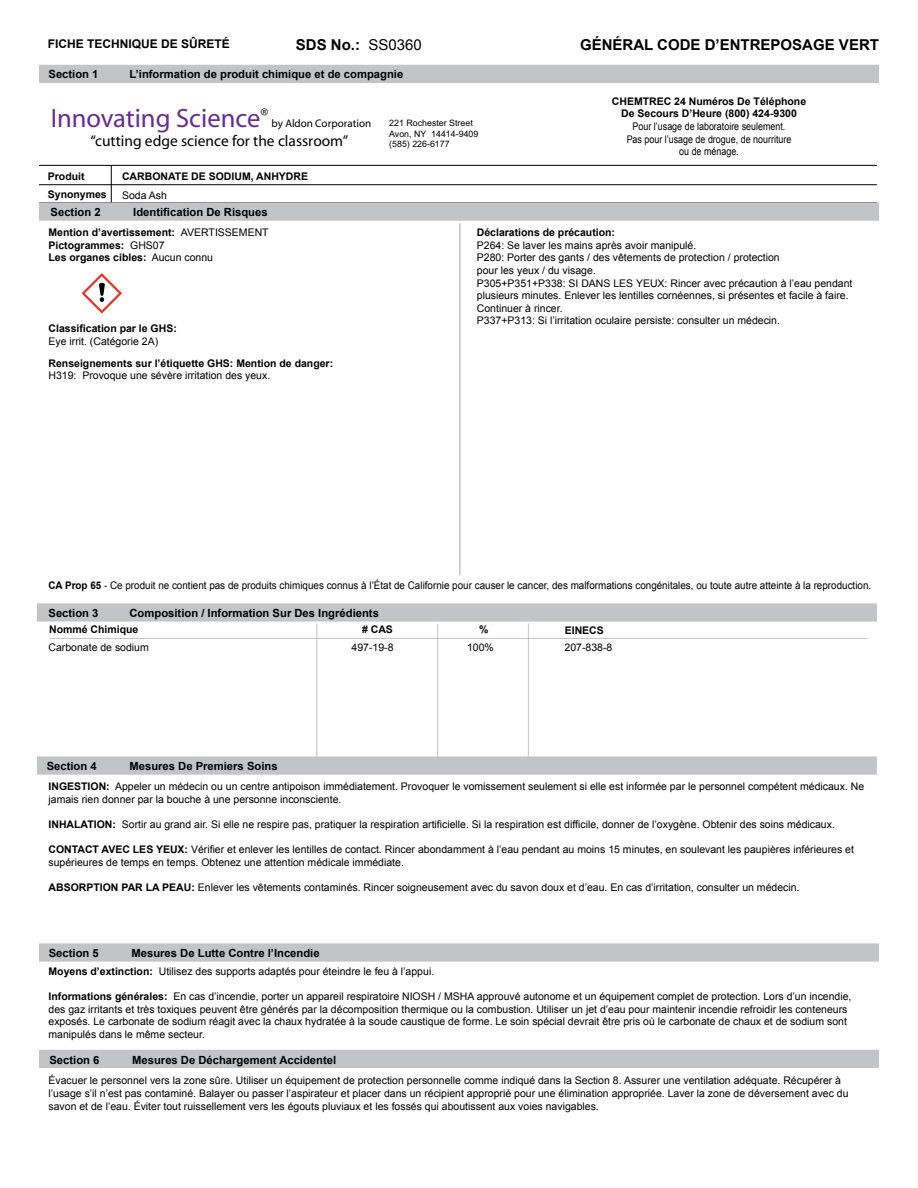
<style>
.page{position:relative;width:918px;height:1188px;background:#fff}
.page>*{position:absolute;margin:0;border:0;box-sizing:border-box;transform-origin:0 0}
.t1{font:26.55px "Myriad";color:#662d91}
.t2{font:15.45px "Myriad";color:#000}
.t3{font:700 15px "Arial";color:#000}
.t4{font:700 12px "Arial";color:#000}
.t5{font:700 11.25px "Arial";color:#000}
.t6{font:11.1px "Myriad";color:#000}
.t7{font:10.5px/12.6px "Arial";color:#000}
.t8{font:700 10.5px/12.6px "Arial";color:#000;text-align:center}
.t9{font:10.5px "Arial";color:#000;scale:.94 1}
.t10{font:10.5px/12.6px "Arial";color:#000;text-align:center;scale:.85 1}
.t11{font:8.85px/10.6px "Arial";color:#000}
.s1{font-weight:400}
.s2{font-weight:700}
</style>
<div class="page">
<hr style="left:111px;top:165px;width:1px;height:39px;background:#000">
<div style="left:39px;top:65px;width:840px;height:18px;background:#c2c4c6"></div>
<div style="left:37px;top:756px;width:840px;height:19px;background:#c2c4c6;border:2px solid #c2c4c6"></div>
<div style="left:39px;top:943px;width:840px;height:19px;background:#c2c4c6;border:2px solid #c2c4c6"></div>
<hr style="left:39px;top:184px;width:838px;height:1px;background:#000">
<div style="left:39px;top:1050px;width:840px;height:18px;background:#c2c4c6"></div>
<div style="left:37px;top:603px;width:840px;height:19px;background:#c2c4c6;border:2px solid #c2c4c6"></div>
<div style="left:39px;top:202px;width:840px;height:19px;background:#c2c4c6;border:2px solid #c2c4c6"></div>
<hr style="left:39px;top:165px;width:838px;height:1px;background:#000">
<hr style="left:437px;top:624px;width:1px;height:135px;background:#c2c4c6">
<hr style="left:49px;top:638px;width:819px;height:1px;background:#c2c4c6">
<hr style="left:316px;top:624px;width:1px;height:135px;background:#c2c4c6">
<hr style="left:528px;top:623px;width:1px;height:135px;background:#c2c4c6">
<hr style="left:459px;top:223px;width:2px;height:352px;background:#c2c4c6">
<svg style="left:82px;top:273px;width:40px;height:41px"></svg>
<p class="t4" style="left:48px;top:36px;width:184px">FICHE TECHNIQUE DE SÛRETÉ</p>
<p class="t5" style="left:49px;top:67px;width:52px">Section 1</p>
<p class="t5" style="left:130px;top:67px;width:275px">L’information de produit chimique et de compagnie</p>
<h3 class="t3" style="left:296px;top:35px;width:127px">SDS No.: <span class="s1">SS0360</span></h3>
<h1 class="t1" style="left:51px;top:105px;width:219px">Innovating Science<sup>®</sup></h1>
<p class="t6" style="left:272px;top:118px;width:101px">by Aldon Corporation</p>
<h2 class="t2" style="left:91px;top:133px;width:259px">“cutting edge science for the classroom”</h2>
<p class="t8" style="left:48px;top:170px;width:38px">Produit</p>
<p class="t8" style="left:48px;top:188px;width:60px">Synonymes</p>
<p class="t8" style="left:122px;top:170px;width:188px">CARBONATE DE SODIUM, ANHYDRE</p>
<p class="t7" style="left:122px;top:189px;width:46px">Soda Ash</p>
<p class="t5" style="left:51px;top:204px;width:52px">Section 2</p>
<p class="t5" style="left:133px;top:204px;width:136px">Identification De Risques</p>
<p class="t11" style="left:389px;top:118px;width:91px">221 Rochester Street<br>Avon, NY 14414-9409 (585) 226-6177</p>
<h3 class="t3" style="left:580px;top:35px;width:300px">GÉNÉRAL CODE D’ENTREPOSAGE VERT</h3>
<p class="t8" style="left:612px;top:95px;width:196px">CHEMTREC 24 Numéros De Téléphone<br>De Secours D’Heure (800) 424-9300</p>
<p class="t10" style="left:627px;top:120px;width:195px">Pour l’usage de laboratoire seulement.<br>Pas pour l’usage de drogue, de nourriture ou de ménage.</p>
<p class="t8" style="left:49px;top:226px;width:222px;text-align:left">Mention d’avertissement: <span class="s1">AVERTISSEMENT<br></span>Pictogrammes: <span class="s1">GHS07<br></span>Les organes cibles: <span class="s1">Aucun connu</span></p>
<p class="t8" style="left:49px;top:323px;width:130px">Classification par le GHS:</p>
<p class="t7" style="left:49px;top:335px;width:111px">Eye irrit. (Catégorie 2A)</p>
<p class="t8" style="left:49px;top:357px;width:286px">Renseignements sur l’étiquette GHS: Mention de danger:</p>
<p class="t7" style="left:49px;top:369px;width:223px">H319: Provoque une sévère irritation des yeux.</p>
<p class="t8" style="left:477px;top:226px;width:140px">Déclarations de précaution:</p>
<p class="t7" style="left:477px;top:239px;width:377px">P264: Se laver les mains après avoir manipulé.<br>P280: Porter des gants / des vêtements de protection / protection<br>pour les yeux / du visage.<br>P305+P351+P338: SI DANS LES YEUX: Rincer avec précaution à l’eau pendant plusieurs minutes. Enlever les lentilles cornéennes, si présentes et facile à faire.<br>Continuer à rincer.<br>P337+P313: Si l’irritation oculaire persiste: consulter un médecin.</p>
<p class="t9" style="left:49px;top:579px;width:877px"><span class="s2">CA Prop 65</span> - Ce produit ne contient pas de produits chimiques connus à l’État de Californie pour causer le cancer, des malformations congénitales, ou toute autre atteinte à la reproduction.</p>
<p class="t5" style="left:49px;top:605px;width:52px">Section 3</p>
<p class="t5" style="left:130px;top:605px;width:251px">Composition / Information Sur Des Ingrédients</p>
<p class="t8" style="left:49px;top:623px;width:91px">Nommé Chimique</p>
<p class="t8" style="left:362px;top:623px;width:32px"># CAS</p>
<p class="t8" style="left:479px;top:623px;width:11px">%</p>
<p class="t8" style="left:565px;top:624px;width:41px">EINECS</p>
<p class="t7" style="left:49px;top:641px;width:102px">Carbonate de sodium</p>
<p class="t7" style="left:352px;top:641px;width:44px">497-19-8</p>
<p class="t7" style="left:467px;top:641px;width:28px">100%</p>
<p class="t7" style="left:565px;top:641px;width:49px">207-838-8</p>
<p class="t5" style="left:47px;top:759px;width:52px">Section 4</p>
<p class="t5" style="left:129px;top:759px;width:150px">Mesures De Premiers Soins</p>
<p class="t7" style="left:49px;top:780px;width:817px"><span class="s2">INGESTION:</span> Appeler un médecin ou un centre antipoison immédiatement. Provoquer le vomissement seulement si elle est informée par le personnel compétent médicaux. Ne jamais rien donner par la bouche à une personne inconsciente.</p>
<p class="t7" style="left:49px;top:818px;width:788px"><span class="s2">INHALATION:</span> Sortir au grand air. Si elle ne respire pas, pratiquer la respiration artificielle. Si la respiration est difficile, donner de l’oxygène. Obtenir des soins médicaux.</p>
<p class="t7" style="left:49px;top:843px;width:807px"><span class="s2">CONTACT AVEC LES YEUX:</span> Vérifier et enlever les lentilles de contact. Rincer abondamment à l’eau pendant au moins 15 minutes, en soulevant les paupières inférieures et supérieures de temps en temps. Obtenez une attention médicale immédiate.</p>
<p class="t7" style="left:49px;top:881px;width:753px"><span class="s2">ABSORPTION PAR LA PEAU:</span> Enlever les vêtements contaminés. Rincer soigneusement avec du savon doux et d’eau. En cas d’irritation, consulter un médecin.</p>
<p class="t5" style="left:49px;top:946px;width:52px">Section 5</p>
<p class="t5" style="left:132px;top:946px;width:190px">Mesures De Lutte Contre l’Incendie</p>
<p class="t7" style="left:49px;top:965px;width:387px"><span class="s2">Moyens d’extinction:</span> Utilisez des supports adaptés pour éteindre le feu à l’appui.</p>
<p class="t7" style="left:49px;top:990px;width:805px"><span class="s2">Informations générales:</span> En cas d’incendie, porter un appareil respiratoire NIOSH / MSHA approuvé autonome et un équipement complet de protection. Lors d’un incendie, des gaz irritants et très toxiques peuvent être générés par la décomposition thermique ou la combustion. Utiliser un jet d’eau pour maintenir incendie refroidir les conteneurs exposés. Le carbonate de sodium réagit avec la chaux hydratée à la soude caustique de forme. Le soin spécial devrait être pris où le carbonate de chaux et de sodium sont manipulés dans le même secteur.</p>
<p class="t5" style="left:49px;top:1052px;width:52px">Section 6</p>
<p class="t5" style="left:132px;top:1052px;width:206px">Mesures De Déchargement Accidentel</p>
<p class="t7" style="left:49px;top:1075px;width:802px">Évacuer le personnel vers la zone sûre. Utiliser un équipement de protection personnelle comme indiqué dans la Section 8. Assurer une ventilation adéquate. Récupérer à l’usage s’il n’est pas contaminé. Balayer ou passer l’aspirateur et placer dans un récipient approprié pour une élimination appropriée. Laver la zone de déversement avec du savon et de l’eau. Éviter tout ruissellement vers les égouts pluviaux et les fossés qui aboutissent aux voies navigables.</p>
</div>
